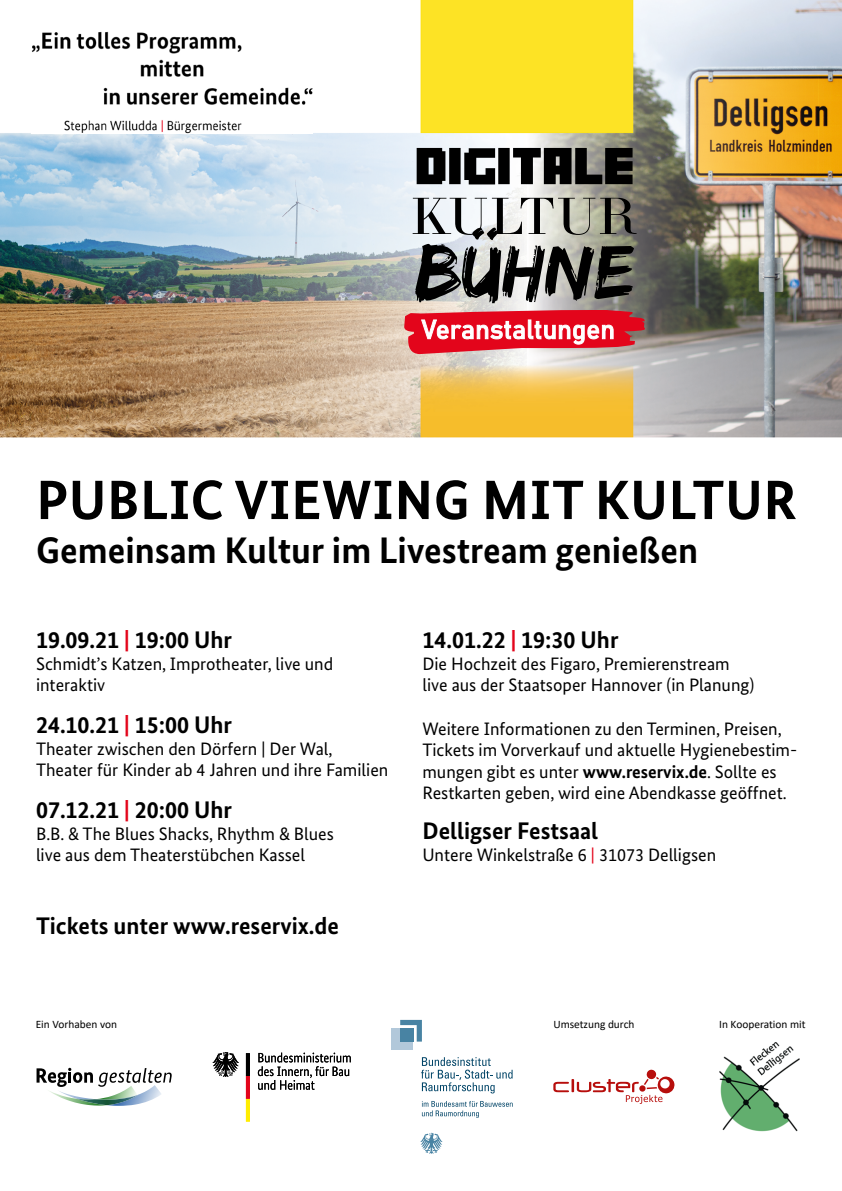
<style>
.page{position:relative;width:842px;height:1191px;background:#fff}
.page>*{position:absolute;margin:0;border:0;box-sizing:border-box;transform-origin:0 0}
.t1{font:700 55.4px "Bundes Sans";letter-spacing:.01em;color:#000}
.t2{font:700 36.9px "Bundes Sans";color:#000}
.t3{font:700 24px "Bundes Sans";color:#000}
.t4{font:18px/21.6px "Bundes Sans";color:#000}
.t5{font:11.4px "Calibri";color:#000}
.s1{color:#e3051b}
.s2{font-weight:700}
</style>
<div class="page">
<img style="left:0;top:0;width:842px;height:437px">
<svg style="left:417px;top:148px;width:215px;height:36px;background:#3e3e3e"></svg>
<svg style="left:413px;top:198px;width:224px;height:105px;background:#858683"></svg>
<svg style="left:404px;top:310px;width:248px;height:44px;background:#e0515d"></svg>
<img style="left:32px;top:25px;width:281px;height:108px">
<svg style="left:258px;top:1052px;width:93px;height:37px"></svg>
<svg style="left:212px;top:1052px;width:27px;height:25px"></svg>
<svg style="left:246px;top:1053px;width:4px;height:68px"></svg>
<svg style="left:553px;top:1069px;width:122px;height:35px"></svg>
<div style="left:391px;top:1028px;width:22px;height:22px;background:#b2c8da"></div>
<svg style="left:400px;top:1020px;width:22px;height:21px"></svg>
<svg style="left:420px;top:1132px;width:23px;height:21px"></svg>
<svg style="left:422px;top:1101px;width:91px;height:16px"></svg>
<svg style="left:421px;top:1057px;width:92px;height:36px"></svg>
<img style="left:719px;top:1042px;width:81px;height:90px">
<img style="left:50px;top:1091px;width:8px;height:5px">
<img style="left:58px;top:1087px;width:103px;height:17px">
<svg style="left:37px;top:1067px;width:135px;height:20px"></svg>
<img style="left:77px;top:1095px;width:61px;height:10px">
<h1 class="t1" style="left:36px;top:466px;width:762px">PUBLIC VIEWING MIT KULTUR</h1>
<h2 class="t2" style="left:36px;top:528px;width:664px">Gemeinsam Kultur im Livestream genießen</h2>
<h3 class="t3" style="left:36px;top:625px;width:198px">19.09.21 <span class="s1">|</span> 19:00 Uhr</h3>
<p class="t4" style="left:36px;top:652px;width:299px">Schmidt’s Katzen, Improtheater, live und interaktiv</p>
<h3 class="t3" style="left:36px;top:710px;width:198px">24.10.21 <span class="s1">|</span> 15:00 Uhr</h3>
<p class="t4" style="left:36px;top:737px;width:298px">Theater zwischen den Dörfern | Der Wal,</p>
<p class="t4" style="left:36px;top:759px;width:354px">Theater für Kinder ab 4 Jahren und ihre Familien</p>
<h3 class="t3" style="left:36px;top:795px;width:198px">07.12.21 <span class="s1">|</span> 20:00 Uhr</h3>
<p class="t4" style="left:36px;top:822px;width:299px">B.B. &amp; The Blues Shacks, Rhythm &amp; Blues</p>
<p class="t4" style="left:36px;top:844px;width:271px">live aus dem Theaterstübchen Kassel</p>
<h3 class="t3" style="left:36px;top:910px;width:304px">Tickets unter www.reservix.de</h3>
<h3 class="t3" style="left:422px;top:625px;width:198px">14.01.22 <span class="s1">|</span> 19:30 Uhr</h3>
<p class="t4" style="left:422px;top:652px;width:333px">Die Hochzeit des Figaro, Premierenstream live aus der Staatsoper Hannover (in Planung)</p>
<p class="t4" style="left:422px;top:717px;width:376px">Weitere Informationen zu den Terminen, Preisen, Tickets im Vorverkauf und aktuelle Hygienebestim&shy;mungen gibt es unter <span class="s2">www.reservix.de</span>. Sollte es Restkarten geben, wird eine Abendkasse geöffnet.</p>
<h3 class="t3" style="left:422px;top:816px;width:177px">Delligser Festsaal</h3>
<p class="t4" style="left:422px;top:843px;width:295px">Untere Winkelstraße 6 <span class="s1">|</span> 31073 Delligsen</p>
<p class="t5" style="left:36px;top:1016px;width:83px">Ein Vorhaben von</p>
<p class="t5" style="left:553px;top:1016px;width:83px">Umsetzung durch</p>
<p class="t5" style="left:719px;top:1016px;width:88px">In Kooperation mit</p>
</div>
